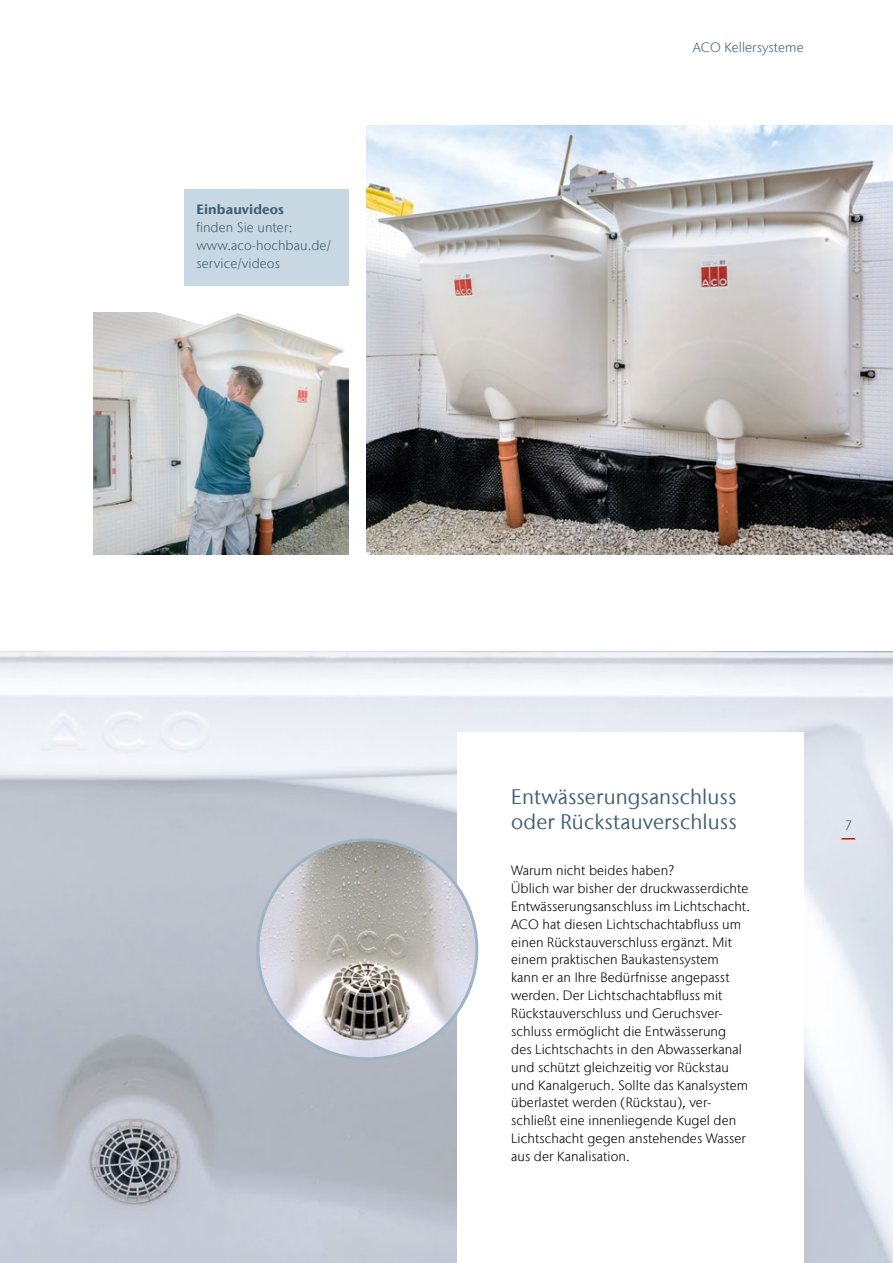
<style>
.page{position:relative;width:893px;height:1263px;background:#fff}
.page>*{position:absolute;margin:0;border:0;box-sizing:border-box;transform-origin:0 0}
.t1{font:21px/25.2px "Stone Sans IIITC Com";letter-spacing:.005em;color:#415f77}
.t2{font:300 13.5px/17.9px "Stone Sans IIITC Com";letter-spacing:.005em;color:#000}
.t3{font:300 13.5px/17.9px "Stone Sans IIITC Com";letter-spacing:.005em;color:#415f77}
.t4{font:700 13.5px "Stone Sans IIITC Com";letter-spacing:.005em;color:#415f77}
.t5{font:300 13.5px "Stone Sans IIITC Com";color:#575756}
</style>
<div class="page">
<img style="left:0;top:652px;width:893px;height:611px">
<img style="left:93px;top:313px;width:256px;height:241px">
<img style="left:367px;top:125px;width:526px;height:429px">
<div style="left:185px;top:189px;width:164px;height:97px;background:#c7d8e2"></div>
<div style="left:458px;top:732px;width:346px;height:531px;background:#fff"></div>
<img style="left:258px;top:840px;width:219px;height:219px;border-radius:109px">
<svg style="left:842px;top:838px;width:13px;height:1px"></svg>
<p class="t4" style="left:196px;top:201px;width:89px">Einbauvideos</p>
<p class="t3" style="left:196px;top:218px;width:136px">finden Sie unter: www.aco-hochbau.de/ service/videos</p>
<p class="t3" style="left:693px;top:38px;width:112px">ACO Kellersysteme</p>
<h1 class="t1" style="left:511px;top:783px;width:227px">Entwässerungsanschluss oder Rückstauverschluss</h1>
<p class="t2" style="left:511px;top:861px;width:240px">Warum nicht beides haben?<br>Üblich war bisher der druckwasserdichte Entwässerungsanschluss im Lichtschacht.<br>ACO hat diesen Lichtschachtabfluss um einen Rückstauverschluss ergänzt. Mit einem praktischen Baukastensystem<br>kann er an Ihre Bedürfnisse angepasst werden. Der Lichtschachtabfluss mit Rückstauverschluss und Geruchsver&shy;schluss ermöglicht die Entwässerung<br>des Lichtschachts in den Abwasserkanal und schützt gleichzeitig vor Rückstau und Kanalgeruch. Sollte das Kanalsystem überlastet werden (Rückstau), ver&shy;schließt eine innenliegende Kugel den Lichtschacht gegen anstehendes Wasser aus der Kanalisation.</p>
<p class="t5" style="left:845px;top:816px;width:9px">7</p>
</div>
